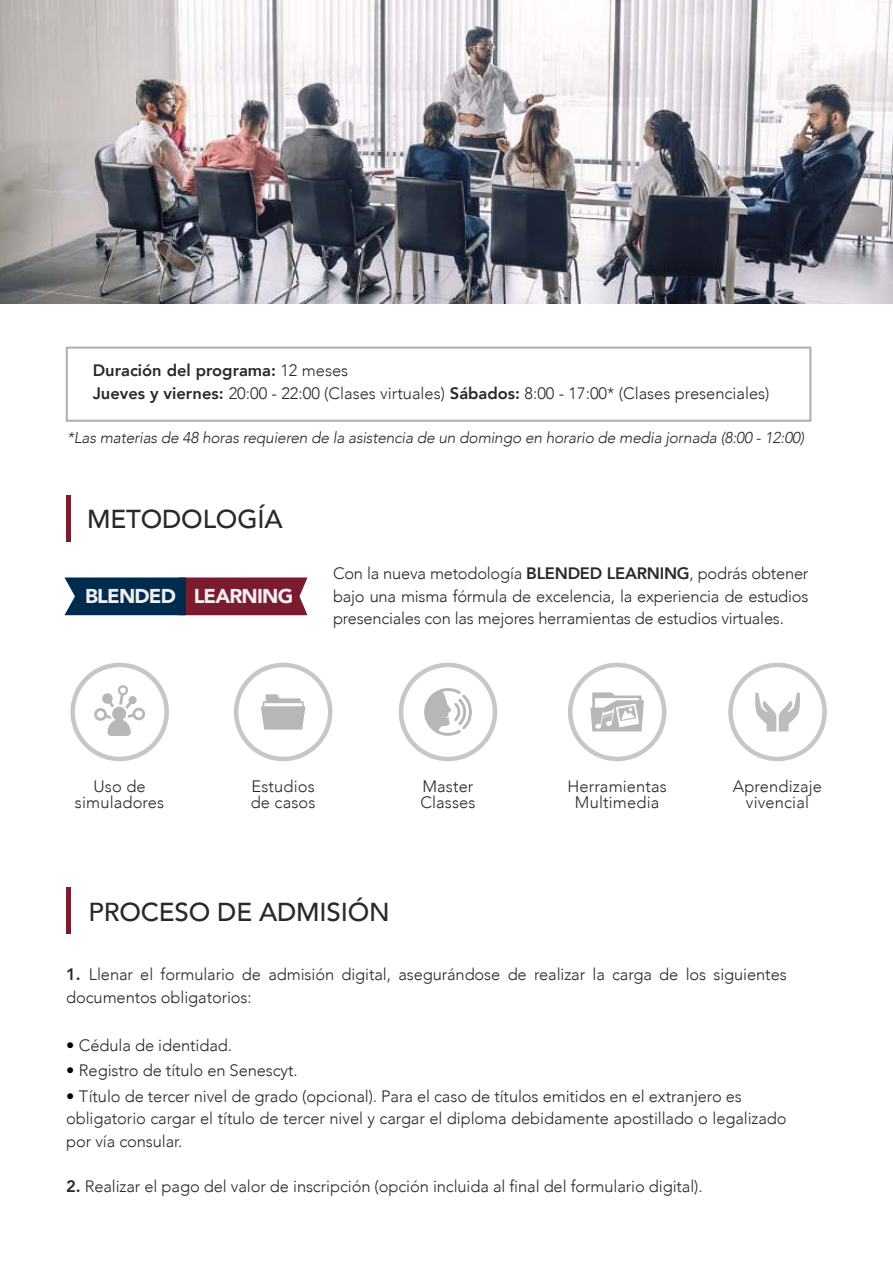
<style>
.page{position:relative;width:893px;height:1263px;background:#fff}
.page>*{position:absolute;margin:0;border:0;box-sizing:border-box;transform-origin:0 0}
.t1{font:500 25.95px "Avenir";letter-spacing:-.005em;color:#2a2929}
.t2{font:900 19.95px "Avenir";letter-spacing:-.04em;color:#eeefee}
.t3{font:300 16.5px/22.5px "Avenir";letter-spacing:-.005em;color:#2a2929}
.t4{font:italic 300 15.6px "Avenir";letter-spacing:-.015em;color:#2a2929}
.s1{font-weight:800}
.s2{font-weight:400;color:#030202}
</style>
<div class="page">
<img style="left:0;top:0;width:893px;height:304px">
<hr style="left:67px;top:887px;width:4px;height:46px;background:#7a1b30">
<hr style="left:67px;top:496px;width:4px;height:46px;background:#7a1b30">
<div style="left:70px;top:663px;width:99px;height:98px;border:5px solid #c7c7c6;border-radius:50%"></div>
<svg style="left:94px;top:685px;width:51px;height:51px"></svg>
<div style="left:234px;top:663px;width:98px;height:98px;border:5px solid #c7c7c6;border-radius:50%"></div>
<svg style="left:261px;top:694px;width:44px;height:36px"></svg>
<div style="left:399px;top:663px;width:98px;height:98px;border:5px solid #c7c7c6;border-radius:50%"></div>
<svg style="left:424px;top:688px;width:48px;height:48px"></svg>
<div style="left:728px;top:663px;width:99px;height:98px;border:5px solid #c7c7c6;border-radius:50%"></div>
<svg style="left:755px;top:692px;width:45px;height:39px"></svg>
<svg style="left:64px;top:577px;width:243px;height:38px;background:#472d48"></svg>
<div style="left:568px;top:663px;width:98px;height:98px;border:5px solid #c7c7c6;border-radius:50%"></div>
<svg style="left:590px;top:692px;width:54px;height:39px"></svg>
<p class="t3" style="left:93px;top:360px;width:678px"><span class="s1">Duración del programa:</span> 12 meses<br><span class="s1">Jueves y viernes:</span> 20:00 - 22:00 (Clases virtuales) <span class="s1">Sábados:</span> 8:00 - 17:00* (Clases presenciales)</p>
<p class="t4" style="left:67px;top:431px;width:738px">*Las materias de 48 horas requieren de la asistencia de un domingo en horario de media jornada (8:00 - 12:00)</p>
<h1 class="t1" style="left:87px;top:503px;width:197px">METODOLOGÍA</h1>
<p class="t2" style="left:85px;top:584px;width:210px">BLENDED LEARNING</p>
<p class="t3" style="left:333px;top:562px;width:477px;text-align:justify">Con la nueva metodología <span class="s1">BLENDED LEARNING</span>, podrás obtener bajo una misma fórmula de excelencia, la experiencia de estudios presenciales con las mejores herramientas de estudios virtuales.</p>
<p class="t3" style="left:75px;top:778px;width:91px;line-height:16.5px;text-align:center">Uso de simuladores</p>
<p class="t3" style="left:251px;top:778px;width:66px;line-height:16.5px">Estudios de casos</p>
<p class="t3" style="left:420px;top:778px;width:57px;line-height:16.5px">Master<br>Classes</p>
<p class="t3" style="left:567px;top:778px;width:101px;line-height:16.5px;text-align:center">Herramientas<br>Multimedia</p>
<p class="t3" style="left:733px;top:778px;width:91px;line-height:16.5px;text-align:center">Aprendizaje vivencial</p>
<h1 class="t1" style="left:89px;top:897px;width:303px">PROCESO DE ADMISIÓN</h1>
<p class="t3" style="left:66px;top:963px;width:722px"><span class="s1">1.</span> Llenar el formulario de admisión digital, asegurándose de realizar la carga de los siguientes documentos obligatorios:</p>
<p class="t3" style="left:66px;top:1032px;width:677px;line-height:25.5px"><span class="s2">ï</span> Cédula de identidad.<br><span class="s2">ï</span> Registro de título en Senescyt.<br><span class="s2">ï</span> Título de tercer nivel de grado (opcional). Para el caso de títulos emitidos en el extranjero es</p>
<p class="t3" style="left:66px;top:1107px;width:722px">obligatorio cargar el título de tercer nivel y cargar el diploma debidamente apostillado o legalizado por vía consular.</p>
<p class="t3" style="left:66px;top:1175px;width:638px"><span class="s1">2.</span> Realizar el pago del valor de inscripción (opción incluida al final del formulario digital).</p>
</div>
